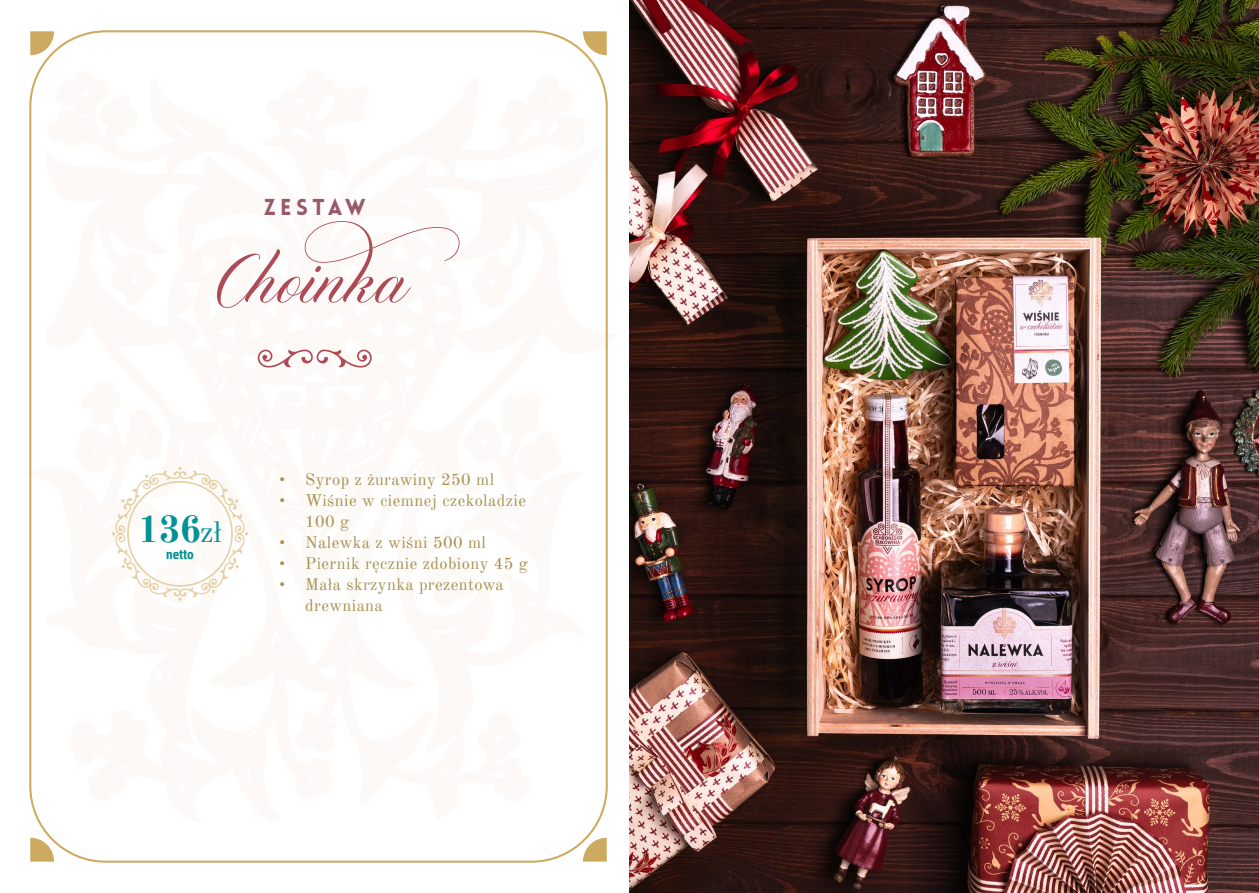
<style>
.page{position:relative;width:1259px;height:893px;background:#fff}
.page>*{position:absolute;margin:0;border:0;box-sizing:border-box;transform-origin:0 0}
.t1{font:82.5px "Diploma Script Pro";color:#ad4a56}
.t2{font:700 37.5px "Old Standard TT";color:#009296}
.t3{font:900 22.5px "Lovelo";letter-spacing:.2em;color:#99596b}
.t4{font:16.5px/21px "Old Standard TT";letter-spacing:.025em;color:#a68e4c}
.t5{font:700 13.5px "Roboto Condensed";color:#009296}
.s1{font-weight:400;font-size:30px}
</style>
<div class="page">
<img style="left:629px;top:0;width:630px;height:893px">
<svg style="left:29px;top:30px;width:579px;height:833px"></svg>
<svg style="left:30px;top:838px;width:24px;height:24px"></svg>
<svg style="left:583px;top:838px;width:24px;height:24px"></svg>
<svg style="left:30px;top:31px;width:24px;height:24px"></svg>
<svg style="left:583px;top:31px;width:24px;height:24px"></svg>
<svg style="left:111px;top:466px;width:138px;height:135px"></svg>
<svg style="left:258px;top:350px;width:114px;height:19px"></svg>
<h3 class="t3" style="left:264px;top:193px;width:104px">ZESTAw</h3>
<h1 class="t1" style="left:213px;top:225px;width:290px">Choinka</h1>
<h2 class="t2" style="left:138px;top:500px;width:85px">136<span class="s1">zł</span></h2>
<p class="t5" style="left:166px;top:545px;width:29px">netto</p>
<p class="t4" style="left:278px;top:467px;width:218px">• Syrop z żurawiny 250 ml</p>
<p class="t4" style="left:305px;top:488px;width:222px;text-indent:-27px">• Wiśnie w ciemnej czekoladzie<br>100 g</p>
<p class="t4" style="left:278px;top:530px;width:209px">• Nalewka z wiśni 500 ml</p>
<p class="t4" style="left:278px;top:551px;width:251px">• Piernik ręcznie zdobiony 45 g</p>
<p class="t4" style="left:305px;top:572px;width:200px;text-indent:-27px">• Mała skrzynka prezentowa drewniana</p>
</div>
